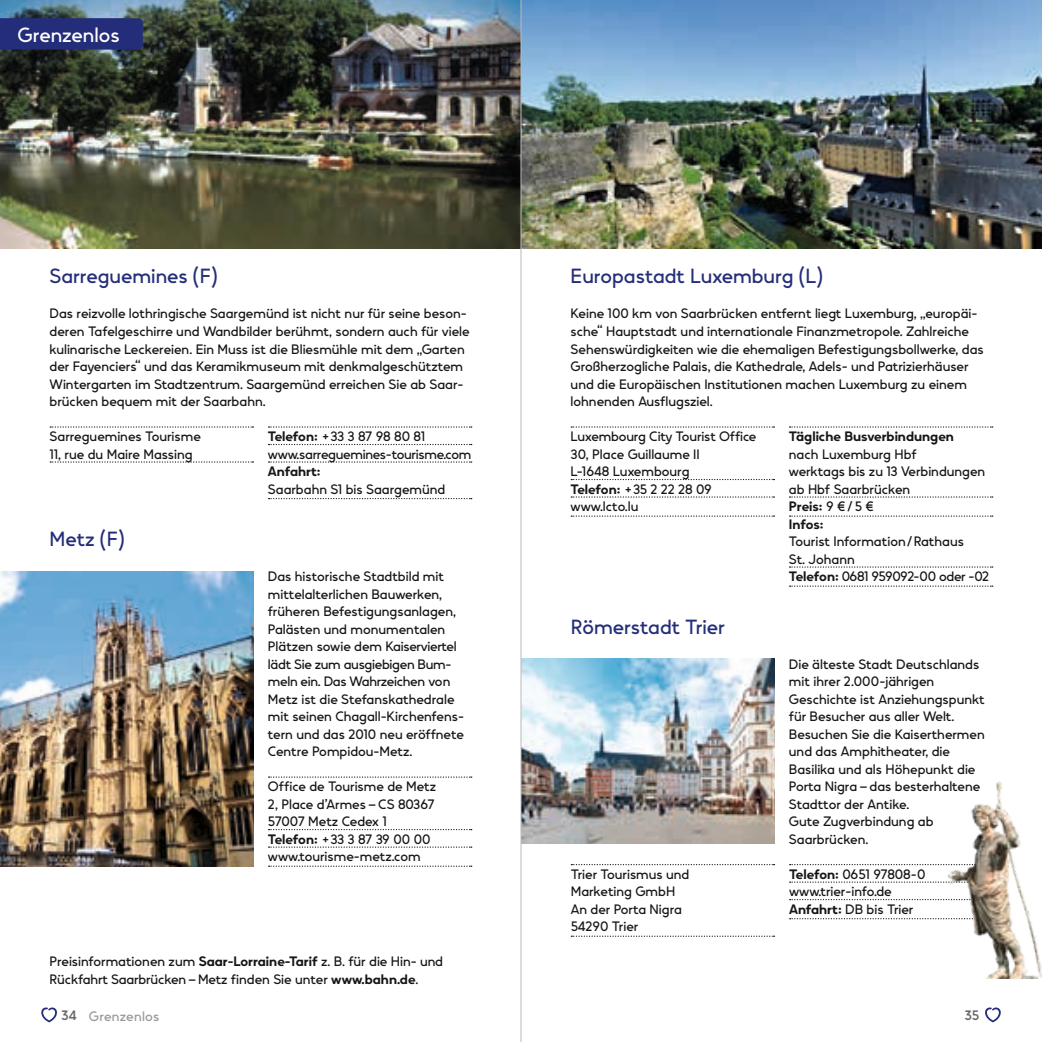
<style>
.page{position:relative;width:1042px;height:1042px;background:#fff}
.page>*{position:absolute;margin:0;border:0;box-sizing:border-box;transform-origin:0 0}
.t1{font:21px "Vary";color:#242d79}
.t2{font:21px "Vary";color:#fff}
.t3{font:14px/17.5px "Vary";color:#151616}
.t4{font:14px/17.5px "Vary";letter-spacing:-.02em;color:#151616}
.t5{font:700 14px "Vary";color:#151616}
.t6{font:14px "Vary";letter-spacing:.02em;color:#999}
.t7{font:14px "Vary Variable";color:#686868}
.t8{font:500 14px "Vary";color:#686868}
.s1{font-weight:700}
</style>
<div class="page">
<img style="left:0;top:571px;width:253px;height:295px">
<img style="left:0;top:0;width:1042px;height:248px">
<svg style="left:571px;top:864px;width:203px;height:1px"></svg>
<svg style="left:571px;top:935px;width:203px;height:2px"></svg>
<svg style="left:789px;top:864px;width:142px;height:1px"></svg>
<svg style="left:789px;top:881px;width:142px;height:2px"></svg>
<svg style="left:789px;top:899px;width:142px;height:1px"></svg>
<svg style="left:789px;top:918px;width:142px;height:1px"></svg>
<img style="left:931px;top:781px;width:111px;height:197px">
<svg style="left:571px;top:426px;width:203px;height:2px"></svg>
<svg style="left:571px;top:479px;width:203px;height:1px"></svg>
<svg style="left:571px;top:496px;width:203px;height:2px"></svg>
<svg style="left:571px;top:515px;width:203px;height:2px"></svg>
<svg style="left:789px;top:426px;width:204px;height:2px"></svg>
<svg style="left:789px;top:496px;width:204px;height:2px"></svg>
<svg style="left:789px;top:515px;width:204px;height:2px"></svg>
<svg style="left:789px;top:566px;width:204px;height:2px"></svg>
<svg style="left:789px;top:585px;width:204px;height:2px"></svg>
<img style="left:522px;top:659px;width:252px;height:184px">
<svg style="left:50px;top:426px;width:203px;height:2px"></svg>
<svg style="left:50px;top:461px;width:203px;height:2px"></svg>
<svg style="left:268px;top:426px;width:204px;height:2px"></svg>
<svg style="left:268px;top:444px;width:204px;height:1px"></svg>
<svg style="left:268px;top:461px;width:204px;height:2px"></svg>
<svg style="left:268px;top:498px;width:204px;height:1px"></svg>
<svg style="left:268px;top:776px;width:204px;height:2px"></svg>
<svg style="left:268px;top:829px;width:204px;height:1px"></svg>
<svg style="left:268px;top:846px;width:204px;height:2px"></svg>
<svg style="left:268px;top:865px;width:204px;height:2px"></svg>
<div style="left:0;top:18px;width:143px;height:32px;background:#242d79"></div>
<svg style="left:985px;top:1007px;width:16px;height:15px"></svg>
<svg style="left:41px;top:1007px;width:16px;height:15px"></svg>
<hr style="left:521px;top:0;width:1px;height:1042px;background:#bababb">
<h1 class="t2" style="left:18px;top:17px;width:104px">Grenzenlos</h1>
<h1 class="t1" style="left:50px;top:259px;width:169px">Sarreguemines (F)</h1>
<p class="t3" style="left:50px;top:304px;width:421px">Das reizvolle lothringische Saargemünd ist nicht nur für seine beson&shy;deren Tafelgeschirre und Wandbilder berühmt, sondern auch für viele kulinarische Leckereien. Ein Muss ist die Bliesmühle mit dem „Garten der Fayenciers“ und das Keramikmuseum mit denkmalgeschütztem Wintergarten im Stadtzentrum. Saargemünd erreichen Sie ab Saar&shy;brücken bequem mit der Saarbahn.</p>
<p class="t3" style="left:50px;top:426px;width:153px">Sarreguemines Tourisme<br>11, rue du Maire Massing</p>
<p class="t4" style="left:268px;top:426px;width:205px"><span class="s1">Telefon:</span> +33 3 87 98 80 81 www.sarreguemines-tourisme.com</p>
<p class="t5" style="left:268px;top:459px;width:54px">Anfahrt:</p>
<p class="t3" style="left:268px;top:479px;width:179px">Saarbahn S1 bis Saargemünd</p>
<h1 class="t1" style="left:50px;top:521px;width:76px">Metz (F)</h1>
<p class="t3" style="left:268px;top:566px;width:198px">Das historische Stadtbild mit mittelalterlichen Bauwerken, früheren Befestigungsanlagen,<br>Palästen und monumentalen<br>Plätzen sowie dem Kaiserviertel lädt Sie zum ausgiebigen Bum&shy;meln ein. Das Wahrzeichen von<br>Metz ist die Stefanskathedrale mit seinen Chagall-Kirchenfens&shy;tern und das 2010 neu eröffnete<br>Centre Pompidou-Metz.</p>
<p class="t3" style="left:268px;top:776px;width:170px">Office de Tourisme de Metz<br>2, Place d’Armes – CS 80367<br>57007 Metz Cedex 1<br><span class="s1">Telefon:</span> +33 3 87 39 00 00 www.tourisme-metz.com</p>
<p class="t3" style="left:50px;top:951px;width:395px">Preisinformationen zum <span class="s1">Saar-Lorraine-Tarif</span> z. B. für die Hin- und<br>Rückfahrt Saarbrücken – Metz finden Sie unter <span class="s1">www.bahn.de</span>.</p>
<h1 class="t1" style="left:570px;top:259px;width:254px">Europastadt Luxemburg (L)</h1>
<p class="t3" style="left:570px;top:304px;width:415px">Keine 100 km von Saarbrücken entfernt liegt Luxemburg, „europäi&shy;sche“ Hauptstadt und internationale Finanzmetropole. Zahlreiche Sehenswürdigkeiten wie die ehemaligen Befestigungsbollwerke, das Großherzogliche Palais, die Kathedrale, Adels- und Patrizierhäuser und die Europäischen Institutionen machen Luxemburg zu einem lohnenden Ausflugsziel.</p>
<p class="t3" style="left:570px;top:426px;width:187px">Luxembourg City Tourist Office<br>30, Place Guillaume II<br>L-1648 Luxembourg<br><span class="s1">Telefon:</span> +35 2 22 28 09 www.lcto.lu</p>
<p class="t5" style="left:789px;top:424px;width:166px">Tägliche Busverbindungen</p>
<p class="t3" style="left:789px;top:444px;width:198px">nach Luxemburg Hbf<br>werktags bis zu 13 Verbindungen ab Hbf Saarbrücken<br><span class="s1">Preis:</span> 9 € / 5 €<br><span class="s1">Infos:</span></p>
<p class="t3" style="left:789px;top:531px;width:202px">Tourist Information / Rathaus<br>St. Johann<br><span class="s1">Telefon:</span> 0681 959092-00 oder -02</p>
<h1 class="t1" style="left:571px;top:609px;width:156px">Römerstadt Trier</h1>
<p class="t3" style="left:789px;top:654px;width:197px">Die älteste Stadt Deutschlands mit ihrer 2.000-jährigen<br>Geschichte ist Anziehungspunkt für Besucher aus aller Welt.<br>Besuchen Sie die Kaiserthermen und das Amphitheater, die<br>Basilika und als Höhepunkt die<br>Porta Nigra – das besterhaltene<br>Stadttor der Antike.<br>Gute Zugverbindung ab<br>Saarbrücken.</p>
<p class="t3" style="left:571px;top:864px;width:120px">Trier Tourismus und<br>Marketing GmbH<br>An der Porta Nigra<br>54290 Trier</p>
<p class="t3" style="left:789px;top:864px;width:138px"><span class="s1">Telefon:</span> 0651 97808-0 www.trier-info.de<br><span class="s1">Anfahrt:</span> DB bis Trier</p>
<p class="t7" style="left:61px;top:1003px;width:17px">34</p>
<p class="t8" style="left:964px;top:1003px;width:17px">35</p>
<p class="t6" style="left:89px;top:1004px;width:72px">Grenzenlos</p>
</div>
